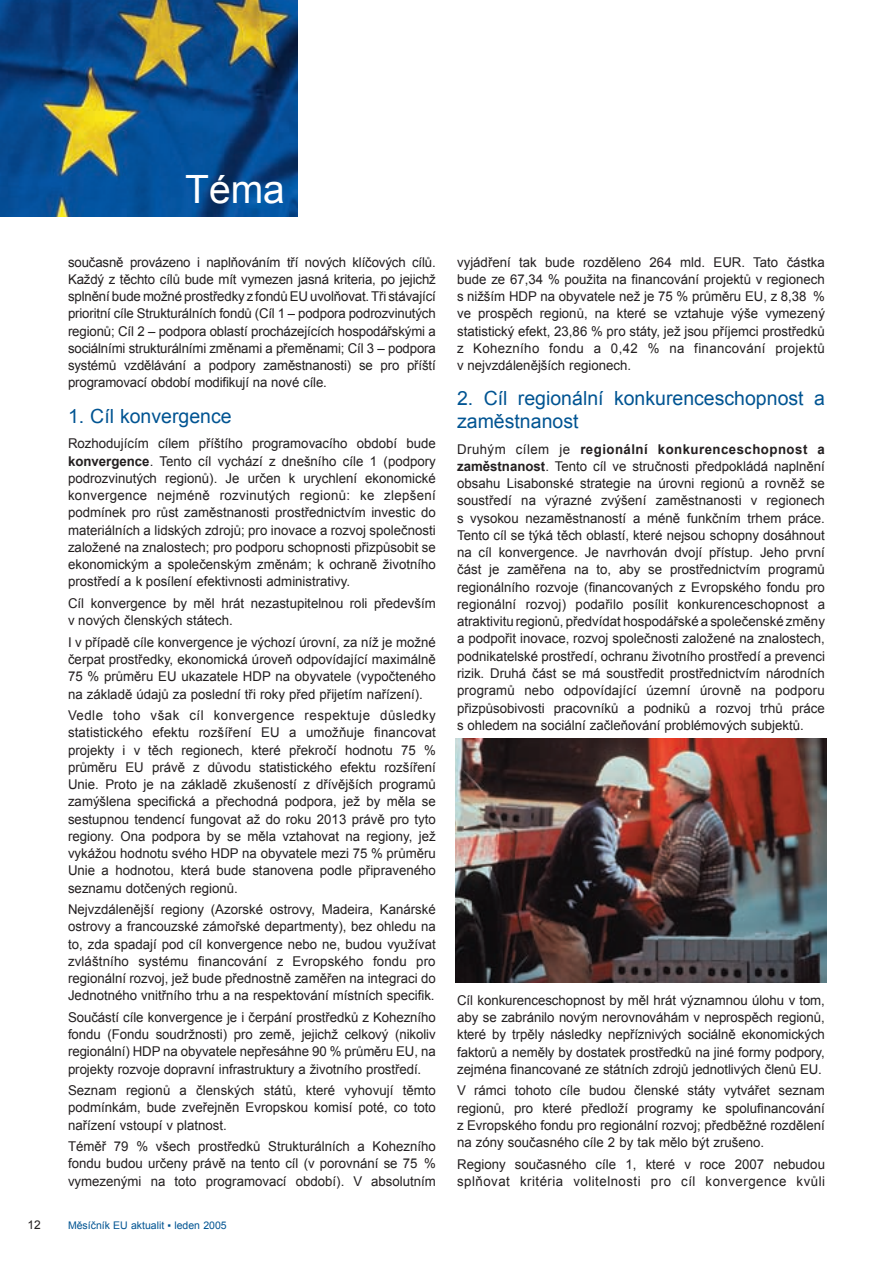
<style>
.page{position:relative;width:893px;height:1263px;background:#fff}
.page>*{position:absolute;margin:0;border:0;box-sizing:border-box;transform-origin:0 0}
.t1{font:39px "Arial";color:#fff}
.t2{font:19.5px/22.5px "Arial";color:#005492}
.t3{font:13.5px/17.2px "Arial";color:#231f20;text-align:justify}
.t4{font:13.5px/17.2px "Arial";letter-spacing:.035em;color:#231f20}
.t5{font:12px "Arial";color:#231f20}
.t6{font:10.5px "Arial";color:#005492}
.s1{font-weight:700}
</style>
<div class="page">
<img style="left:0;top:0;width:298px;height:217px">
<img style="left:455px;top:739px;width:371px;height:243px">
<p class="t5" style="left:27px;top:1217px;width:15px">12</p>
<h1 class="t1" style="left:185px;top:163px;width:101px">Téma</h1>
<p class="t3" style="left:68px;top:253px;width:369px">současně provázeno i naplňováním tří nových klíčových cílů.<br>Každý z těchto cílů bude mít vymezen jasná kriteria, po jejichž splnění bude možné prostředky z fondů EU uvolňovat. Tři stávající prioritní cíle Strukturálních fondů (Cíl 1 – podpora podrozvinutých regionů; Cíl 2 – podpora oblastí procházejících hospodářskými a sociálními strukturálními změnami a přeměnami; Cíl 3 – podpora systémů vzdělávání a podpory zaměstnanosti) se pro příští programovací období modifikují na nové cíle.</p>
<h2 class="t2" style="left:68px;top:405px;width:165px">1. Cíl konvergence</h2>
<p class="t3" style="left:68px;top:435px;width:369px">Rozhodujícím cílem příštího programovacího období bude <span class="s1">konvergence</span>. Tento cíl vychází z dnešního cíle 1 (podpory podrozvinutých regionů). Je určen k urychlení ekonomické konvergence nejméně rozvinutých regionů: ke zlepšení podmínek pro růst zaměstnanosti prostřednictvím investic do materiálních a lidských zdrojů; pro inovace a rozvoj společnosti založené na znalostech; pro podporu schopnosti přizpůsobit se ekonomickým a společenským změnám; k ochraně životního prostředí a k posílení efektivnosti administrativy.</p>
<p class="t3" style="left:68px;top:595px;width:369px">Cíl konvergence by měl hrát nezastupitelnou roli především v nových členských státech.</p>
<p class="t3" style="left:68px;top:633px;width:369px">I v případě cíle konvergence je výchozí úrovní, za níž je možné čerpat prostředky, ekonomická úroveň odpovídající maximálně 75 % průměru EU ukazatele HDP na obyvatele (vypočteného na základě údajů za poslední tři roky před přijetím nařízení).</p>
<p class="t3" style="left:68px;top:707px;width:369px">Vedle toho však cíl konvergence respektuje důsledky statistického efektu rozšíření EU a umožňuje financovat projekty i v těch regionech, které překročí hodnotu 75 % průměru EU právě z důvodu statistického efektu rozšíření Unie. Proto je na základě zkušeností z dřívějších programů zamýšlena specifická a přechodná podpora, jež by měla se sestupnou tendencí fungovat až do roku 2013 právě pro tyto regiony. Ona podpora by se měla vztahovat na regiony, jež vykážou hodnotu svého HDP na obyvatele mezi 75 % průměru Unie a hodnotou, která bude stanovena podle připraveného seznamu dotčených regionů.</p>
<p class="t3" style="left:68px;top:901px;width:369px">Nejvzdálenější regiony (Azorské ostrovy, Madeira, Kanárské ostrovy a francouzské zámořské departmenty), bez ohledu na to, zda spadají pod cíl konvergence nebo ne, budou využívat zvláštního systému financování z Evropského fondu pro regionální rozvoj, jež bude přednostně zaměřen na integraci do Jednotného vnitřního trhu a na respektování místních specifik.</p>
<p class="t3" style="left:68px;top:1008px;width:369px">Součástí cíle konvergence je i čerpání prostředků z Kohezního fondu (Fondu soudržnosti) pro země, jejichž celkový (nikoliv regionální) HDP na obyvatele nepřesáhne 90 % průměru EU, na projekty rozvoje dopravní infrastruktury a životního prostředí.</p>
<p class="t3" style="left:68px;top:1082px;width:369px">Seznam regionů a členských států, které vyhovují těmto podmínkám, bude zveřejněn Evropskou komisí poté, co toto nařízení vstoupí v platnost.</p>
<p class="t3" style="left:68px;top:1138px;width:369px">Téměř 79 % všech prostředků Strukturálních a Kohezního fondu budou určeny právě na tento cíl (v porovnání se 75 % vymezenými na toto programovací období). V absolutním</p>
<p class="t6" style="left:68px;top:1218px;width:160px">Měsíčník EU aktualit ▪ leden 2005</p>
<p class="t3" style="left:457px;top:253px;width:369px">vyjádření tak bude rozděleno 264 mld. EUR. Tato částka bude ze 67,34 % použita na financování projektů v regionech s nižším HDP na obyvatele než je 75 % průměru EU, z 8,38 % ve prospěch regionů, na které se vztahuje výše vymezený statistický efekt, 23,86 % pro státy, jež jsou příjemci prostředků z Kohezního fondu a 0,42 % na financování projektů v nejvzdálenějších regionech.</p>
<h2 class="t2" style="left:457px;top:388px;width:369px">2. Cíl regionální konkurenceschopnost a zaměstnanost</h2>
<p class="t3" style="left:457px;top:440px;width:369px">Druhým cílem je <span class="s1">regionální konkurenceschopnost a zaměstnanost</span>. Tento cíl ve stručnosti předpokládá naplnění obsahu Lisabonské strategie na úrovni regionů a rovněž se soustředí na výrazné zvýšení zaměstnanosti v regionech s vysokou nezaměstnaností a méně funkčním trhem práce.<br>Tento cíl se týká těch oblastí, které nejsou schopny dosáhnout na cíl konvergence. Je navrhován dvojí přístup. Jeho první část je zaměřena na to, aby se prostřednictvím programů regionálního rozvoje (financovaných z Evropského fondu pro regionální rozvoj) podařilo posílit konkurenceschopnost a atraktivitu regionů, předvídat hospodářské a společenské změny a podpořit inovace, rozvoj společnosti založené na znalostech, podnikatelské prostředí, ochranu životního prostředí a prevenci rizik. Druhá část se má soustředit prostřednictvím národních programů nebo odpovídající územní úrovně na podporu přizpůsobivosti pracovníků a podniků a rozvoj trhů práce s ohledem na sociální začleňování problémových subjektů.</p>
<p class="t3" style="left:457px;top:992px;width:369px">Cíl konkurenceschopnost by měl hrát významnou úlohu v tom, aby se zabránilo novým nerovnováhám v neprospěch regionů, které by trpěly následky nepříznivých sociálně ekonomických faktorů a neměly by dostatek prostředků na jiné formy podpory, zejména financované ze státních zdrojů jednotlivých členů EU.</p>
<p class="t3" style="left:457px;top:1082px;width:369px">V rámci tohoto cíle budou členské státy vytvářet seznam regionů, pro které předloží programy ke spolufinancování z Evropského fondu pro regionální rozvoj; předběžné rozdělení na zóny současného cíle 2 by tak mělo být zrušeno.</p>
<p class="t4" style="left:457px;top:1155px;width:369px">Regiony současného cíle 1, které v roce 2007 nebudou splňovat kritéria volitelnosti pro cíl konvergence kvůli</p>
</div>
